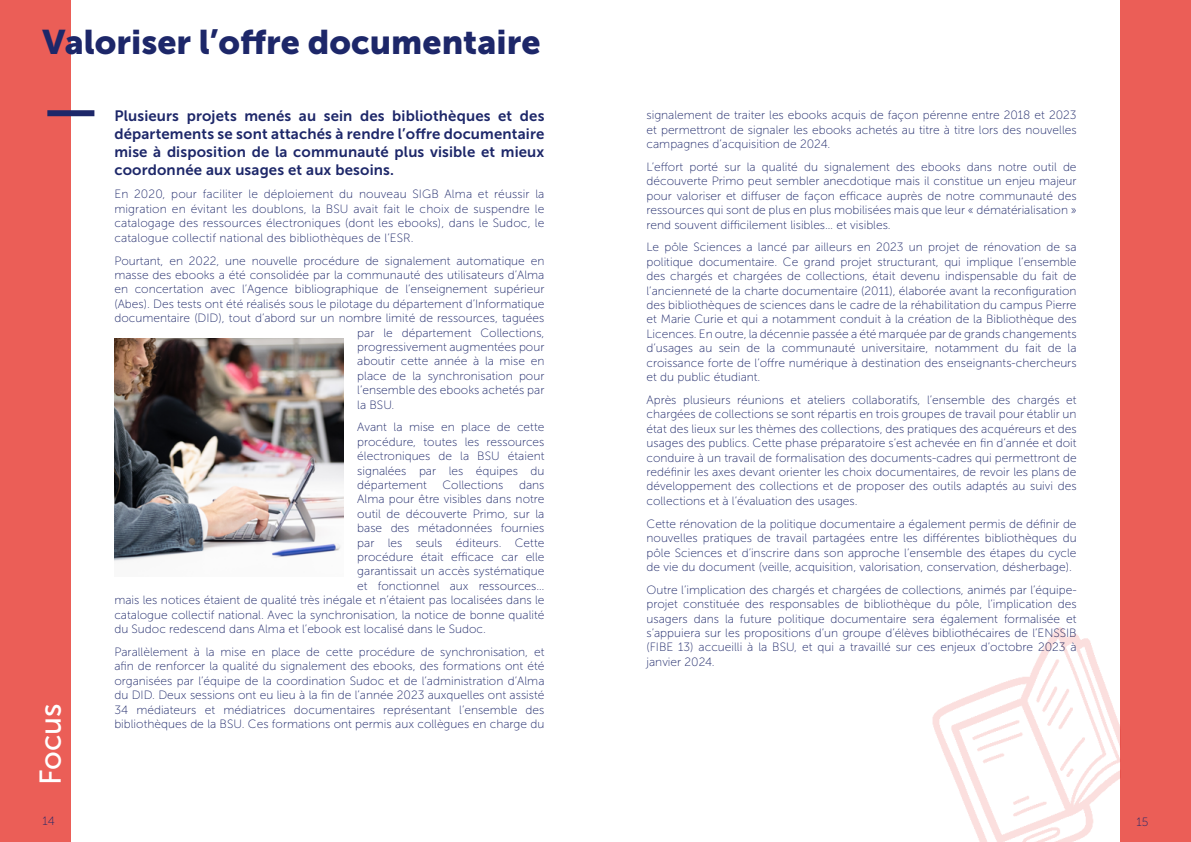
<style>
.page{position:relative;width:1191px;height:842px;background:#fff}
.page>*{position:absolute;margin:0;border:0;box-sizing:border-box;transform-origin:0 0}
.t1{font:34px "Museo Sans 900";color:#1d2769}
.t2{font:30px "Museo Sans 500";color:#fff}
.t3{font:15px/18px "Museo Sans 700";letter-spacing:.01em;color:#1d2769;text-align:justify}
.t4{font:12px/14.4px "Museo Sans 100";color:#1d2769;text-align:justify}
</style>
<div class="page">
<div style="left:0;top:0;width:71px;height:842px;background:#eb5e57"></div>
<div style="left:1120px;top:0;width:71px;height:842px;background:#eb5e57"></div>
<div style="left:47px;top:110px;width:47px;height:6px;background:#1d2769"></div>
<img style="left:932px;top:627px;width:188px;height:215px">
<img style="left:114px;top:338px;width:229px;height:223px">
<h1 class="t1" style="left:43px;top:23px;width:499px">Valoriser l’offre documentaire</h1>
<h2 class="t2" style="left:34px;top:785px;width:84px;rotate:-90deg">Focus</h2>
<p class="t4" style="left:43px;top:814px;width:14px">14</p>
<p class="t3" style="left:114px;top:107px;width:431px">Plusieurs projets menés au sein des bibliothèques et des départements se sont attachés à rendre l’offre documentaire mise à disposition de la communauté plus visible et mieux coordonnée aux usages et aux besoins.</p>
<p class="t4" style="left:114px;top:187px;width:431px">En 2020, pour faciliter le déploiement du nouveau SIGB Alma et réussir la migration en évitant les doublons, la BSU avait fait le choix de suspendre le catalogage des ressources électroniques (dont les ebooks), dans le Sudoc, le catalogue collectif national des bibliothèques de l’ESR.</p>
<p class="t4" style="left:114px;top:253px;width:431px">Pourtant, en 2022, une nouvelle procédure de signalement automatique en</p>
<p class="t4" style="left:114px;top:268px;width:431px">masse des ebooks a été consolidée par la communauté des utilisateurs d’Alma</p>
<p class="t4" style="left:114px;top:282px;width:431px">en concertation avec l’Agence bibliographique de l’enseignement supérieur</p>
<p class="t4" style="left:114px;top:296px;width:431px">(Abes). Des tests ont été réalisés sous le pilotage du département d’Informatique</p>
<p class="t4" style="left:114px;top:311px;width:431px">documentaire (DID), tout d’abord sur un nombre limité de ressources, taguées</p>
<p class="t4" style="left:357px;top:325px;width:189px">par le département Collections,</p>
<p class="t4" style="left:357px;top:340px;width:189px">progressivement augmentées pour</p>
<p class="t4" style="left:357px;top:354px;width:189px">aboutir cette année à la mise en</p>
<p class="t4" style="left:357px;top:368px;width:189px">place de la synchronisation pour</p>
<p class="t4" style="left:357px;top:383px;width:189px">l’ensemble des ebooks achetés par</p>
<p class="t4" style="left:357px;top:397px;width:39px">la BSU.</p>
<p class="t4" style="left:357px;top:420px;width:189px">Avant la mise en place de cette procédure, toutes les ressources électroniques de la BSU étaient signalées par les équipes du département</p>
<p class="t4" style="left:442px;top:478px;width:63px">Collections</p>
<p class="t4" style="left:519px;top:478px;width:27px">dans</p>
<p class="t4" style="left:357px;top:492px;width:189px">Alma pour être visibles dans notre</p>
<p class="t4" style="left:357px;top:507px;width:189px">outil de découverte Primo, sur la</p>
<p class="t4" style="left:357px;top:521px;width:189px">base des métadonnées fournies</p>
<p class="t4" style="left:357px;top:535px;width:189px">par les seuls éditeurs. Cette</p>
<p class="t4" style="left:357px;top:550px;width:189px">procédure était efficace car elle</p>
<p class="t4" style="left:357px;top:564px;width:189px">garantissait un accès systématique</p>
<p class="t4" style="left:357px;top:579px;width:189px">et fonctionnel aux ressources…</p>
<p class="t4" style="left:114px;top:593px;width:431px">mais les notices étaient de qualité très inégale et n’étaient pas localisées dans le</p>
<p class="t4" style="left:114px;top:607px;width:431px">catalogue collectif national. Avec la synchronisation, la notice de bonne qualité</p>
<p class="t4" style="left:114px;top:622px;width:373px">du Sudoc redescend dans Alma et l’ebook est localisé dans le Sudoc.</p>
<p class="t4" style="left:114px;top:645px;width:431px">Parallèlement à la mise en place de cette procédure de synchronisation, et afin de renforcer la qualité du signalement des ebooks, des formations ont été organisées par l’équipe de la coordination Sudoc et de l’administration d’Alma du DID. Deux sessions ont eu lieu à la fin de l’année 2023 auxquelles ont assisté 34 médiateurs et médiatrices documentaires représentant l’ensemble des bibliothèques de la BSU. Ces formations ont permis aux collègues en charge du</p>
<p class="t4" style="left:646px;top:108px;width:431px">signalement de traiter les ebooks acquis de façon pérenne entre 2018 et 2023 et permettront de signaler les ebooks achetés au titre à titre lors des nouvelles campagnes d’acquisition de 2024.</p>
<p class="t4" style="left:646px;top:160px;width:431px">L’effort porté sur la qualité du signalement des ebooks dans notre outil de découverte Primo peut sembler anecdotique mais il constitue un enjeu majeur pour valoriser et diffuser de façon efficace auprès de notre communauté des ressources qui sont de plus en plus mobilisées mais que leur « dématérialisation » rend souvent difficilement lisibles… et visibles.</p>
<p class="t4" style="left:646px;top:240px;width:431px">Le pôle Sciences a lancé par ailleurs en 2023 un projet de rénovation de sa politique documentaire. Ce grand projet structurant, qui implique l’ensemble des chargés et chargées de collections, était devenu indispensable du fait de l’ancienneté de la charte documentaire (2011), élaborée avant la reconfiguration des bibliothèques de sciences dans le cadre de la réhabilitation du campus Pierre et Marie Curie et qui a notamment conduit à la création de la Bibliothèque des Licences. En outre, la décennie passée a été marquée par de grands changements d’usages au sein de la communauté universitaire, notamment du fait de la croissance forte de l’offre numérique à destination des enseignants-chercheurs et du public étudiant.</p>
<p class="t4" style="left:646px;top:393px;width:431px">Après plusieurs réunions et ateliers collaboratifs, l’ensemble des chargés et chargées de collections se sont répartis en trois groupes de travail pour établir un état des lieux sur les thèmes des collections, des pratiques des acquéreurs et des usages des publics. Cette phase préparatoire s’est achevée en fin d’année et doit conduire à un travail de formalisation des documents-cadres qui permettront de redéfinir les axes devant orienter les choix documentaires, de revoir les plans de développement des collections et de proposer des outils adaptés au suivi des collections et à l’évaluation des usages.</p>
<p class="t4" style="left:646px;top:516px;width:431px">Cette rénovation de la politique documentaire a également permis de définir de nouvelles pratiques de travail partagées entre les différentes bibliothèques du pôle Sciences et d’inscrire dans son approche l’ensemble des étapes du cycle de vie du document (veille, acquisition, valorisation, conservation, désherbage).</p>
<p class="t4" style="left:646px;top:583px;width:431px">Outre l’implication des chargés et chargées de collections, animés par l’équipe&shy;projet constituée des responsables de bibliothèque du pôle, l’implication des usagers dans la future politique documentaire sera également formalisée et s’appuiera sur les propositions d’un groupe d’élèves bibliothécaires de l’ENSSIB (FIBE 13) accueilli à la BSU, et qui a travaillé sur ces enjeux d’octobre 2023 à janvier 2024.</p>
<p class="t4" style="left:1136px;top:814px;width:13px">15</p>
</div>
